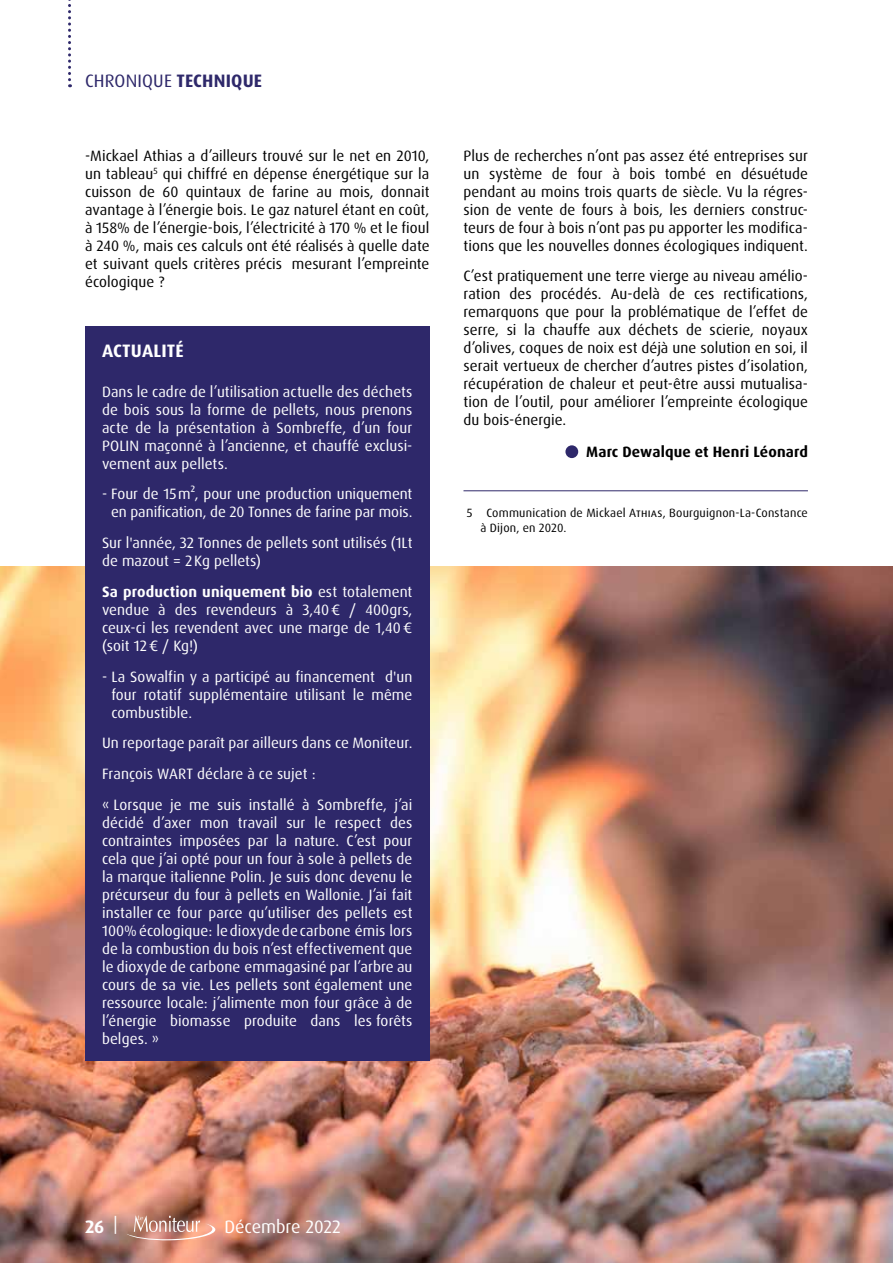
<style>
.page{position:relative;width:893px;height:1263px;background:#fff}
.page>*{position:absolute;margin:0;border:0;box-sizing:border-box;transform-origin:0 0}
.t1{font:18px "Dax Pro";letter-spacing:.01em;color:#2e286a}
.t2{font:700 18px "Dax Pro";letter-spacing:.01em;color:#fff}
.t3{font:18px "Dax Pro";color:#fff}
.t4{font:15px/18px "Dax Pro";letter-spacing:.005em;color:#fff;text-align:justify}
.t5{font:15px/18px "Dax Pro";letter-spacing:.005em;color:#000;text-align:justify}
.t6{font:700 15px "Dax Pro";letter-spacing:.01em;color:#000}
.t7{font:12px/15px "Dax Pro";letter-spacing:.015em;color:#000}
.s1{font-weight:700}
</style>
<div class="page">
<img style="left:0;top:566px;width:893px;height:697px">
<svg style="left:126px;top:1215px;width:90px;height:26px;background:#ca9484"></svg>
<div style="left:85px;top:326px;width:344px;height:735px;background:#2e286a"></div>
<svg style="left:68px;top:0;width:3px;height:87px"></svg>
<hr style="left:463px;top:490px;width:345px;height:1px;background:#2e286a">
<div style="left:565px;top:445px;width:13px;height:13px;background:#2e286a;border-radius:50%"></div>
<p class="t1" style="left:85px;top:69px;width:179px">CHRONIQUE <span class="s1">TECHNIQUE</span></p>
<p class="t5" style="left:85px;top:146px;width:346px">-Mickael Athias a d’ailleurs trouvé sur le net en 2010, un tableau<sup>5</sup> qui chiffré en dépense énergétique sur la cuisson de 60 quintaux de farine au mois, donnait avantage à l’énergie bois. Le gaz naturel étant en coût, à 158% de l’énergie-bois, l’électricité à 170 % et le fioul à 240 %, mais ces calculs ont été réalisés à quelle date et suivant quels critères précis mesurant l’empreinte écologique ?</p>
<p class="t5" style="left:463px;top:146px;width:346px">Plus de recherches n’ont pas assez été entreprises sur un système de four à bois tombé en désuétude pendant au moins trois quarts de siècle. Vu la régres&shy;sion de vente de fours à bois, les derniers construc&shy;teurs de four à bois n’ont pas pu apporter les modifica&shy;tions que les nouvelles donnes écologiques indiquent.</p>
<p class="t5" style="left:463px;top:267px;width:346px">C’est pratiquement une terre vierge au niveau amélio&shy;ration des procédés. Au-delà de ces rectifications, remarquons que pour la problématique de l’effet de serre, si la chauffe aux déchets de scierie, noyaux d’olives, coques de noix est déjà une solution en soi, il serait vertueux de chercher d’autres pistes d’isolation, récupération de chaleur et peut-être aussi mutualisa&shy;tion de l’outil, pour améliorer l’empreinte écologique du bois-énergie.</p>
<p class="t2" style="left:102px;top:339px;width:83px">ACTUALITÉ</p>
<p class="t4" style="left:102px;top:382px;width:312px">Dans le cadre de l’utilisation actuelle des déchets de bois sous la forme de pellets, nous prenons acte de la présentation à Sombreffe, d’un four POLIN maçonné à l’ancienne, et chauffé exclusi&shy;vement aux pellets.</p>
<p class="t4" style="left:102px;top:485px;width:312px;text-align:right">- Four de 15m², pour une production uniquement en panification, de 20 Tonnes de farine par mois.</p>
<p class="t4" style="left:102px;top:534px;width:312px">Sur l'année, 32 Tonnes de pellets sont utilisés (1Lt de mazout = 2Kg pellets)</p>
<p class="t4" style="left:102px;top:583px;width:312px"><span class="s1">Sa production uniquement bio</span> est totalement vendue à des revendeurs à 3,40€ / 400grs, ceux-ci les revendent avec une marge de 1,40€ (soit 12€ / Kg!)</p>
<p class="t4" style="left:111px;top:667px;width:303px;text-indent:-9px">- La Sowalfin y a participé au financement d'un four rotatif supplémentaire utilisant le même combustible.</p>
<p class="t4" style="left:102px;top:728px;width:312px;line-height:30.8px;text-align:left">Un reportage paraît par ailleurs dans ce Moniteur.<br>François WART déclare à ce sujet :<br>« Lorsque je me suis installé à Sombreffe, j’ai</p>
<p class="t4" style="left:102px;top:814px;width:312px">décidé d’axer mon travail sur le respect des contraintes imposées par la nature. C’est pour cela que j’ai opté pour un four à sole à pellets de la marque italienne Polin. Je suis donc devenu le précurseur du four à pellets en Wallonie. J’ai fait installer ce four parce qu’utiliser des pellets est 100% écologique: le dioxyde de carbone émis lors de la combustion du bois n’est effectivement que le dioxyde de carbone emmagasiné par l’arbre au cours de sa vie. Les pellets sont également une ressource locale: j’alimente mon four grâce à de l’énergie biomasse produite dans les forêts belges. »</p>
<p class="t6" style="left:586px;top:442px;width:223px">Marc Dewalque et Henri Léonard</p>
<p class="t7" style="left:480px;top:506px;width:329px;text-indent:-14px">5 Communication de Mickael Athias, Bourguignon-La-Constance à Dijon, en 2020.</p>
<p class="t2" style="left:85px;top:1215px;width:34px">26 <sup>|</sup></p>
<p class="t3" style="left:224px;top:1215px;width:118px">Décembre 2022</p>
</div>
